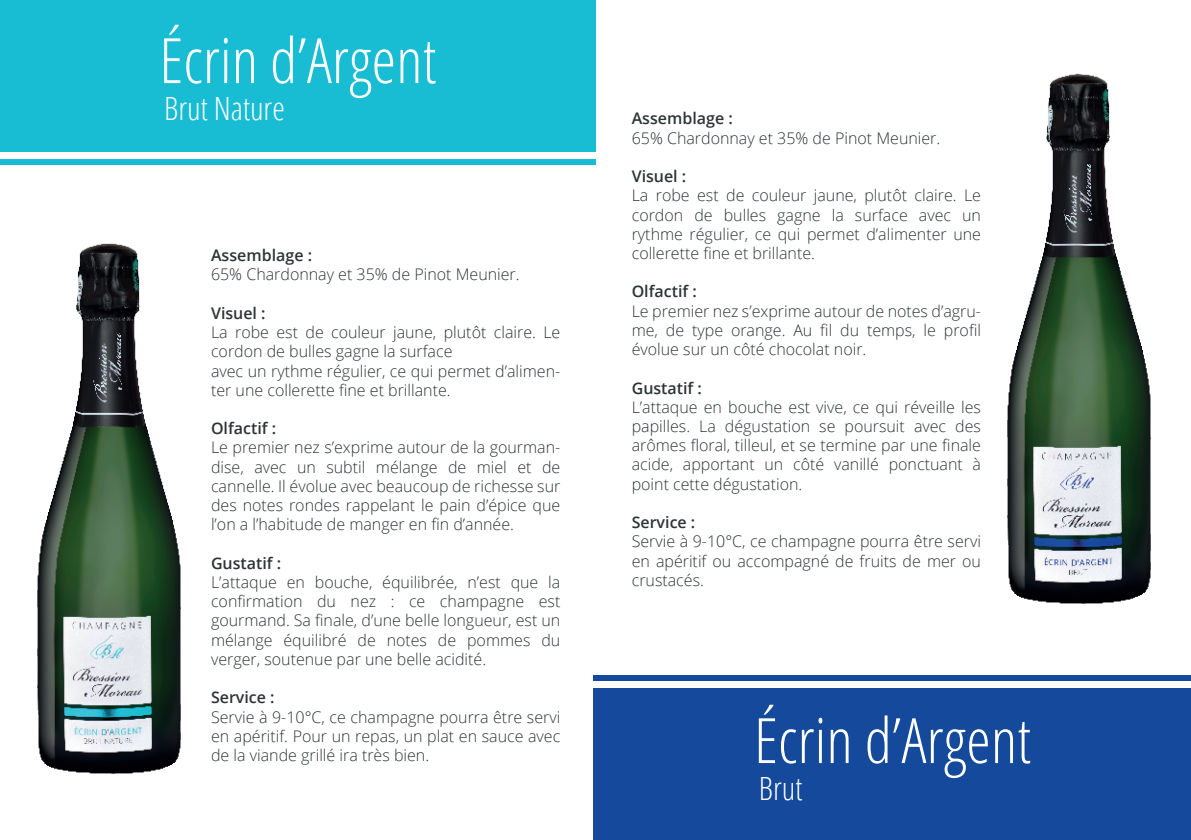
<style>
.page{position:relative;width:1191px;height:840px;background:#fff}
.page>*{position:absolute;margin:0;border:0;box-sizing:border-box;transform-origin:0 0}
.t1{font:300 condensed 62.6px "Open Sans";color:#fff}
.t2{font:300 condensed 32px "Open Sans";color:#fff}
.t3{font:300 16px/19.2px "Open Sans";color:#2e3335;text-align:justify}
.t4{font:600 16px "Open Sans";color:#2e3335}
</style>
<div class="page">
<div style="left:594px;top:674px;width:597px;height:6px;background:#14499b"></div>
<div style="left:594px;top:688px;width:597px;height:151px;background:#14499b"></div>
<div style="left:0;top:159px;width:595px;height:6px;background:#18bdd4"></div>
<div style="left:0;top:0;width:595px;height:151px;background:#18bdd4"></div>
<img style="left:1007px;top:73px;width:144px;height:531px">
<img style="left:37px;top:243px;width:144px;height:531px">
<h1 class="t1" style="left:159px;top:18px;width:278px">Écrin d’Argent</h1>
<h2 class="t2" style="left:164px;top:86px;width:122px">Brut Nature</h2>
<p class="t4" style="left:211px;top:244px;width:103px">Assemblage :</p>
<p class="t3" style="left:211px;top:264px;width:310px">65% Chardonnay et 35% de Pinot Meunier.</p>
<p class="t4" style="left:211px;top:302px;width:56px">Visuel :</p>
<p class="t3" style="left:211px;top:322px;width:351px;text-align:left">La robe est de couleur jaune, plutôt claire. Le cordon de bulles gagne la surface<br>avec un rythme régulier, ce qui permet d’alimen&shy;ter une collerette fine et brillante.</p>
<p class="t4" style="left:211px;top:417px;width:67px">Olfactif :</p>
<p class="t3" style="left:211px;top:437px;width:351px">Le premier nez s’exprime autour de la gourman&shy;dise, avec un subtil mélange de miel et de cannelle. Il évolue avec beaucoup de richesse sur des notes rondes rappelant le pain d’épice que l’on a l’habitude de manger en fin d’année.</p>
<p class="t4" style="left:211px;top:551px;width:72px">Gustatif :</p>
<p class="t3" style="left:211px;top:572px;width:351px">L’attaque en bouche, équilibrée, n’est que la confirmation du nez : ce champagne est gourmand. Sa finale, d’une belle longueur, est un mélange équilibré de notes de pommes du verger, soutenue par une belle acidité.</p>
<p class="t4" style="left:211px;top:686px;width:65px">Service :</p>
<p class="t3" style="left:211px;top:706px;width:351px">Servie à 9-10°C, ce champagne pourra être servi en apéritif. Pour un repas, un plat en sauce avec de la viande grillé ira très bien.</p>
<p class="t4" style="left:631px;top:107px;width:103px">Assemblage :</p>
<p class="t3" style="left:631px;top:128px;width:310px">65% Chardonnay et 35% de Pinot Meunier.</p>
<p class="t4" style="left:631px;top:165px;width:56px">Visuel :</p>
<p class="t3" style="left:631px;top:185px;width:351px">La robe est de couleur jaune, plutôt claire. Le cordon de bulles gagne la surface avec un rythme régulier, ce qui permet d’alimenter une collerette fine et brillante.</p>
<p class="t4" style="left:631px;top:280px;width:67px">Olfactif :</p>
<p class="t3" style="left:631px;top:300px;width:351px">Le premier nez s’exprime autour de notes d’agru&shy;me, de type orange. Au fil du temps, le profil évolue sur un côté chocolat noir.</p>
<p class="t4" style="left:631px;top:376px;width:72px">Gustatif :</p>
<p class="t3" style="left:631px;top:396px;width:351px">L’attaque en bouche est vive, ce qui réveille les papilles. La dégustation se poursuit avec des arômes floral, tilleul, et se termine par une finale acide, apportant un côté vanillé ponctuant à point cette dégustation.</p>
<p class="t4" style="left:631px;top:511px;width:65px">Service :</p>
<p class="t3" style="left:631px;top:531px;width:351px">Servie à 9-10°C, ce champagne pourra être servi en apéritif ou accompagné de fruits de mer ou crustacés.</p>
<h1 class="t1" style="left:754px;top:697px;width:278px">Écrin d’Argent</h1>
<h2 class="t2" style="left:759px;top:765px;width:45px">Brut</h2>
</div>
